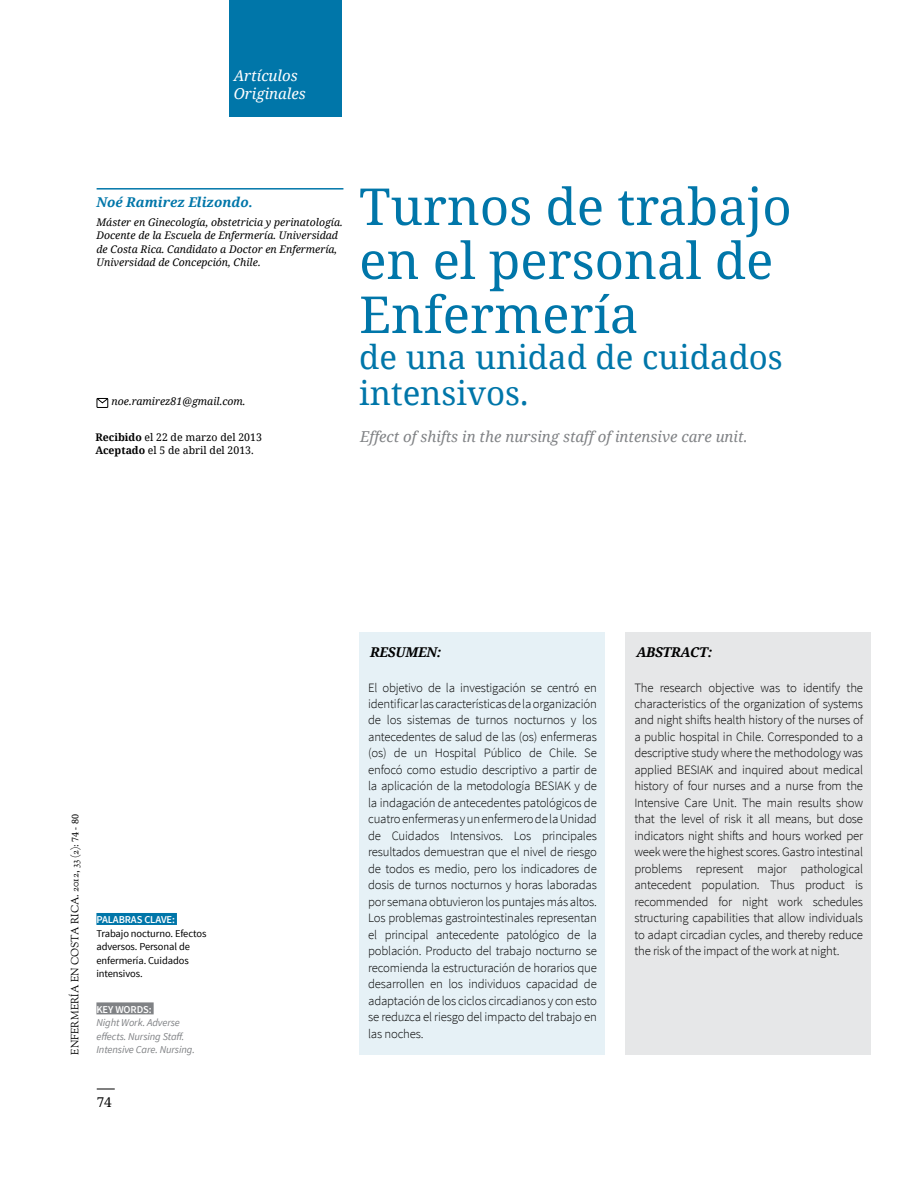
<style>
.page{position:relative;width:918px;height:1188px;background:#fff}
.page>*{position:absolute;margin:0;border:0;box-sizing:border-box;transform-origin:0 0}
.t1{font:51px/54px "Noto Serif";color:#0076a9}
.t2{font:33px/36px "Noto Serif";color:#0076a9}
.t3{font:italic 15px "Noto Serif";color:#808285}
.t4{font:italic 15px/18px "Noto Serif";color:#fff}
.t5{font:italic 700 13.5px "Noto Serif";color:#0076a9}
.t6{font:italic 700 13.5px "Noto Serif";letter-spacing:-.015em;color:#000}
.t7{font:13.5px "Droid Serif";color:#000}
.t8{font:300 12.75px/16.5px "Source Sans Pro";letter-spacing:-.015em;color:#000;text-align:justify}
.t9{font:italic 10.5px/13.5px "Noto Serif";color:#000}
.t10{font:10.5px/13.5px "Source Sans Pro";letter-spacing:-.01em;color:#000}
.t11{font:italic 10.5px/13.5px "Source Sans Pro";letter-spacing:-.01em;color:#808285}
.t12{font:10.5px/13.5px "Noto Serif";color:#000}
.t13{font:10.5px "Goudy St M";color:#000}
.t14{font:600 10.5px "Source Sans Pro";letter-spacing:-.01em;color:#fff}
.s1{font-weight:700}
.s2{font-family:"Noto Serif";font-size:9px}
</style>
<div class="page">
<svg style="left:97px;top:1089px;width:18px;height:1px"></svg>
<div style="left:359px;top:632px;width:246px;height:422px;background:#e6f1f6"></div>
<div style="left:625px;top:632px;width:246px;height:422px;background:#e6e7e8"></div>
<div style="left:96px;top:913px;width:81px;height:12px;background:#0076a9"></div>
<div style="left:96px;top:1002px;width:58px;height:12px;background:#808285"></div>
<div style="left:97px;top:398px;width:11px;height:10px;border:1px solid #000"></div>
<svg style="left:96px;top:398px;width:13px;height:6px"></svg>
<div style="left:229px;top:0;width:113px;height:117px;background:#0076a9"></div>
<hr style="left:97px;top:188px;width:246px;height:2px;background:#0076a9">
<p class="t4" style="left:234px;top:66px;width:74px">Artículos<br>Originales</p>
<p class="t5" style="left:97px;top:193px;width:158px">Noé Ramirez Elizondo.</p>
<p class="t9" style="left:96px;top:215px;width:248px">Máster en Ginecología, obstetricia y perinatología.<br>Docente de la Escuela de Enfermería. Universidad de Costa Rica. Candidato a Doctor en Enfermería, Universidad de Concepción, Chile.</p>
<p class="t9" style="left:112px;top:394px;width:135px">noe.ramirez81@gmail.com.</p>
<p class="t12" style="left:95px;top:430px;width:168px"><span class="s1">Recibido</span> el 22 de marzo del 2013<br><span class="s1">Aceptado</span> el 5 de abril del 2013.</p>
<h1 class="t1" style="left:359px;top:178px;width:434px">Turnos de trabajo en el personal de<br>Enfermería</h1>
<h2 class="t2" style="left:359px;top:338px;width:425px">de una unidad de cuidados intensivos.</h2>
<p class="t3" style="left:360px;top:426px;width:389px">Effect of shifts in the nursing staff of intensive care unit.</p>
<p class="t13" style="left:69px;top:1054px;width:242px;rotate:-90deg">ENFERMERÍA EN COSTA RICA. 2012, 33 (2): <span class="s2">74 - 80</span></p>
<p class="t14" style="left:96px;top:913px;width:80px">PALABRAS CLAVE:</p>
<p class="t10" style="left:96px;top:927px;width:111px">Trabajo nocturno. Efectos adversos. Personal de enfermería. Cuidados intensivos.</p>
<p class="t14" style="left:96px;top:1003px;width:57px">KEY WORDS:</p>
<p class="t11" style="left:96px;top:1016px;width:100px">Night Work. Adverse effects. Nursing Staff.<br>Intensive Care. Nursing.</p>
<p class="t7" style="left:97px;top:1094px;width:17px">74</p>
<p class="t6" style="left:370px;top:643px;width:73px">RESUMEN:</p>
<p class="t8" style="left:368px;top:679px;width:230px">El objetivo de la investigación se centró en identificar las características de la organización de los sistemas de turnos nocturnos y los antecedentes de salud de las (os) enfermeras (os) de un Hospital Público de Chile. Se enfocó como estudio descriptivo a partir de la aplicación de la metodología BESIAK y de la indagación de antecedentes patológicos de cuatro enfermeras y un enfermero de la Unidad de Cuidados Intensivos. Los principales resultados demuestran que el nivel de riesgo de todos es medio, pero los indicadores de dosis de turnos nocturnos y horas laboradas por semana obtuvieron los puntajes más altos.<br>Los problemas gastrointestinales representan el principal antecedente patológico de la población. Producto del trabajo nocturno se recomienda la estructuración de horarios que desarrollen en los individuos capacidad de adaptación de los ciclos circadianos y con esto se reduzca el riesgo del impacto del trabajo en las noches.</p>
<p class="t6" style="left:636px;top:643px;width:78px">ABSTRACT:</p>
<p class="t8" style="left:634px;top:679px;width:230px">The research objective was to identify the characteristics of the organization of systems and night shifts health history of the nurses of a public hospital in Chile. Corresponded to a descriptive study where the methodology was applied BESIAK and inquired about medical history of four nurses and a nurse from the Intensive Care Unit. The main results show that the level of risk it all means, but dose indicators night shifts and hours worked per week were the highest scores. Gastro intestinal problems represent major pathological antecedent population. Thus product is recommended for night work schedules structuring capabilities that allow individuals to adapt circadian cycles, and thereby reduce the risk of the impact of the work at night.</p>
</div>
